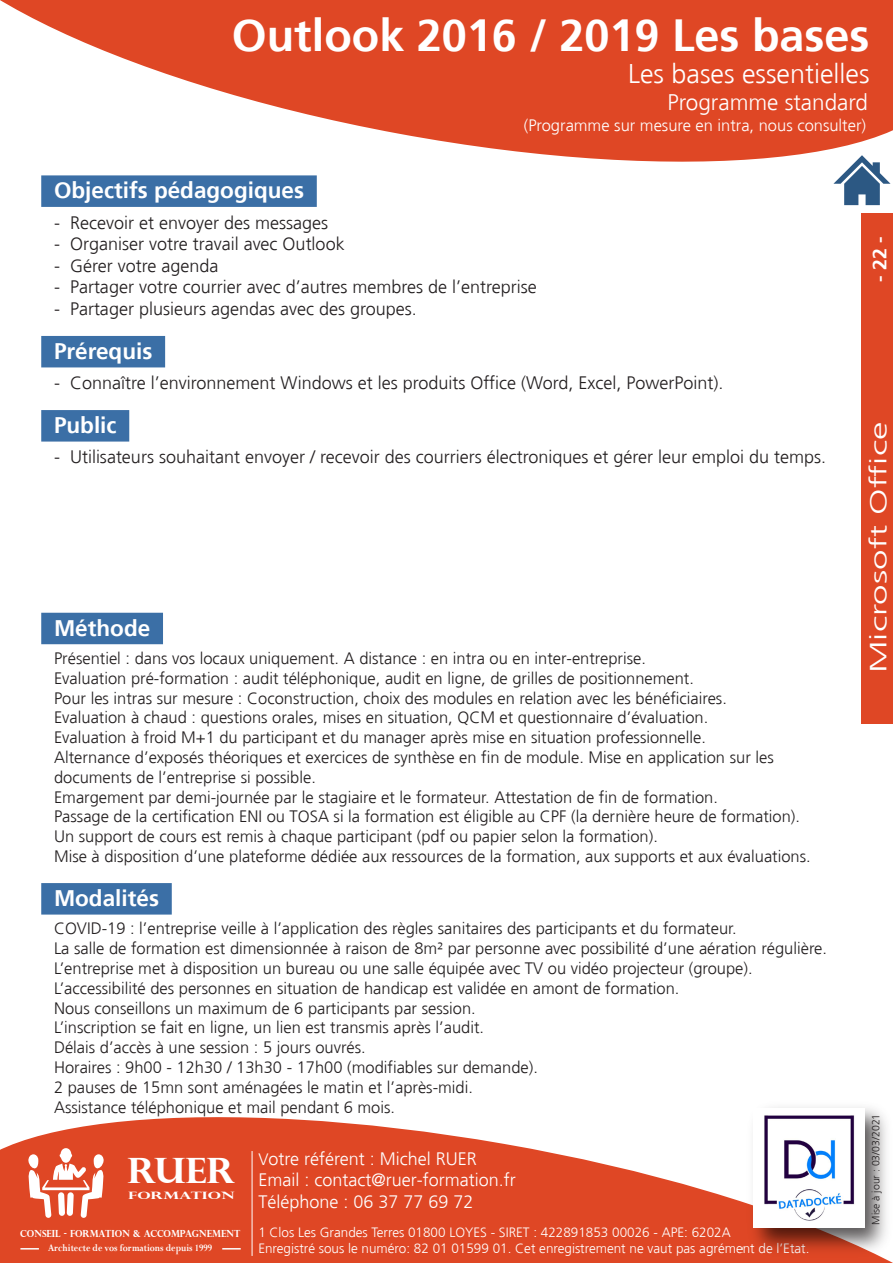
<style>
.page{position:relative;width:893px;height:1263px;background:#fff}
.page>*{position:absolute;margin:0;border:0;box-sizing:border-box;transform-origin:0 0}
.t1{font:700 45px "Frutiger";color:#fff}
.t2{font:700 34.95px "Perpetua Titling";color:#fff;scale:1.04 1}
.t3{font:300 27px "Frutiger";color:#fff}
.t4{font:300 23.4px "Frutiger";color:#fff;scale:1.57 1}
.Filet_Bleu_Site{font:700 22.5px "Frutiger";color:#fff}
.t5{font:300 22.5px "Frutiger";color:#fff}
.t6{font:700 19.5px "Frutiger";color:#fff}
.t7{font:300 18px "Frutiger";color:#231f20}
.t8{font:300 18px/21.6px "Frutiger";color:#fff}
.t9{font:300 16.5px/19.8px "Frutiger";color:#231f20}
.t10{font:300 16.5px "Frutiger";color:#fff}
.t11{font:300 13.5px/16.2px "Frutiger";color:#fff}
.t12{font:700 10.95px "Perpetua";color:#fff;scale:.87 1}
.t13{font:300 10.5px "Frutiger";color:#231f20}
.t14{font:700 10.2px "Perpetua Titling";color:#fff;scale:1.58 1}
.t15{font:700 9.75px "Perpetua Titling";color:#fff;scale:.93 1}
.s1{font-size:16.5px}
</style>
<div class="page">
<div style="left:41px;top:613px;width:122px;height:31px;background:#3b6fa6"></div>
<div style="left:41px;top:883px;width:131px;height:31px;background:#3b6fa6"></div>
<svg style="left:0;top:1117px;width:893px;height:146px;fill:#df4725"></svg>
<svg style="left:0;top:0;width:893px;height:184px;fill:#df4725"></svg>
<svg style="left:20px;top:1248px;width:19px;height:1px"></svg>
<svg style="left:222px;top:1248px;width:19px;height:1px"></svg>
<svg style="left:27px;top:1148px;width:78px;height:70px"></svg>
<hr style="left:252px;top:1151px;width:1px;height:105px;background:#fff">
<img style="left:742px;top:1107px;width:151px;height:155px">
<img style="left:754px;top:1109px;width:110px;height:119px">
<div style="left:862px;top:214px;width:31px;height:510px;background:#df4725"></div>
<svg style="left:833px;top:155px;width:57px;height:50px"></svg>
<div style="left:41px;top:175px;width:276px;height:32px;background:#3b6fa6"></div>
<div style="left:41px;top:336px;width:124px;height:31px;background:#3b6fa6"></div>
<div style="left:41px;top:410px;width:88px;height:32px;background:#3b6fa6"></div>
<p class="t1" style="left:232px;top:9px;width:639px">Outlook 2016 / 2019 Les bases</p>
<p class="t3" style="left:628px;top:59px;width:243px">Les bases essentielles</p>
<h3 class="t5" style="left:668px;top:90px;width:202px">Programme standard</h3>
<p class="t10" style="left:524px;top:116px;width:344px">(Programme sur mesure en intra, nous consulter)</p>
<p class="Filet_Bleu_Site" style="left:54px;top:177px;width:252px">Objectifs pédagogiques</p>
<p class="t7" style="left:54px;top:212px;width:276px">- Recevoir et envoyer des messages</p>
<p class="t7" style="left:54px;top:234px;width:292px">- Organiser votre travail avec Outlook</p>
<p class="t7" style="left:54px;top:255px;width:166px">- Gérer votre agenda</p>
<p class="t7" style="left:54px;top:277px;width:484px">- Partager votre courrier avec d’autres membres de l’entreprise</p>
<p class="t7" style="left:54px;top:298px;width:364px">- Partager plusieurs agendas avec des groupes.</p>
<p class="Filet_Bleu_Site" style="left:54px;top:338px;width:100px">Prérequis</p>
<p class="t7" style="left:54px;top:373px;width:671px">- Connaître l’environnement Windows et les produits Office (Word, Excel, PowerPoint).</p>
<p class="Filet_Bleu_Site" style="left:54px;top:412px;width:64px">Public</p>
<p class="t7" style="left:54px;top:447px;width:774px">- Utilisateurs souhaitant envoyer / recevoir des courriers électroniques et gérer leur emploi du temps.</p>
<h3 class="Filet_Bleu_Site" style="left:54px;top:615px;width:98px">Méthode</h3>
<p class="t9" style="left:54px;top:649px;width:758px">Présentiel : dans vos locaux uniquement. A distance : en intra ou en inter-entreprise.<br>Evaluation pré-formation : audit téléphonique, audit en ligne, de grilles de positionnement.<br>Pour les intras sur mesure : Coconstruction, choix des modules en relation avec les bénéficiaires.<br>Evaluation à chaud : questions orales, mises en situation, QCM et questionnaire d’évaluation.<br>Evaluation à froid M+1 du participant et du manager après mise en situation professionnelle.<br>Alternance d’exposés théoriques et exercices de synthèse en fin de module. Mise en application sur les documents de l’entreprise si possible.<br>Emargement par demi-journée par le stagiaire et le formateur. Attestation de fin de formation.<br>Passage de la certification ENI ou TOSA si la formation est éligible au CPF (la dernière heure de formation).<br>Un support de cours est remis à chaque participant (pdf ou papier selon la formation).<br>Mise à disposition d’une plateforme dédiée aux ressources de la formation, aux supports et aux évaluations.</p>
<h3 class="Filet_Bleu_Site" style="left:54px;top:885px;width:107px">Modalités</h3>
<p class="t9" style="left:54px;top:919px;width:775px">COVID-19 : l’entreprise veille à l’application des règles sanitaires des participants et du formateur.<br>La salle de formation est dimensionnée à raison de 8m² par personne avec possibilité d’une aération régulière.<br>L’entreprise met à disposition un bureau ou une salle équipée avec TV ou vidéo projecteur (groupe).<br>L’accessibilité des personnes en situation de handicap est validée en amont de formation.<br>Nous conseillons un maximum de 6 participants par session.<br>L’inscription se fait en ligne, un lien est transmis après l’audit.<br>Délais d’accès à une session : 5 jours ouvrés.<br>Horaires : 9h00 - 12h30 / 13h30 - 17h00 (modifiables sur demande).<br>2 pauses de 15mn sont aménagées le matin et l’après-midi.<br>Assistance téléphonique et mail pendant 6 mois.</p>
<h2 class="t2" style="left:127px;top:1149px;width:105px">RUER</h2>
<p class="t14" style="left:128px;top:1189px;width:69px">FORMATION</p>
<p class="t15" style="left:20px;top:1227px;width:238px">CONSEIL - FORMATION &amp; ACCOMPAGNEMENT</p>
<p class="t12" style="left:48px;top:1241px;width:190px">Architecte de vos formations depuis 1999</p>
<p class="t8" style="left:258px;top:1148px;width:259px"><span class="s1">V</span>otre référent : Michel RUER<br>Email : contact@ruer-formation.fr<br>Téléphone : 06 37 77 69 72</p>
<p class="t11" style="left:258px;top:1224px;width:553px">1 Clos Les Grandes Terres 01800 LOYES - SIRET : 422891853 00026 - APE: 6202A<br>Enregistré sous le numéro: 82 01 01599 01. Cet enregistrement ne vaut pas agrément de l’Etat.</p>
<p class="t6" style="left:868px;top:282px;width:47px;rotate:-90deg">- 22 -</p>
<h3 class="t4" style="left:865px;top:673px;width:162px;rotate:-90deg">Microsoft Office</h3>
<p class="t13" style="left:870px;top:1225px;width:112px;rotate:-90deg">Mise à jour : 03/03/2021</p>
</div>
